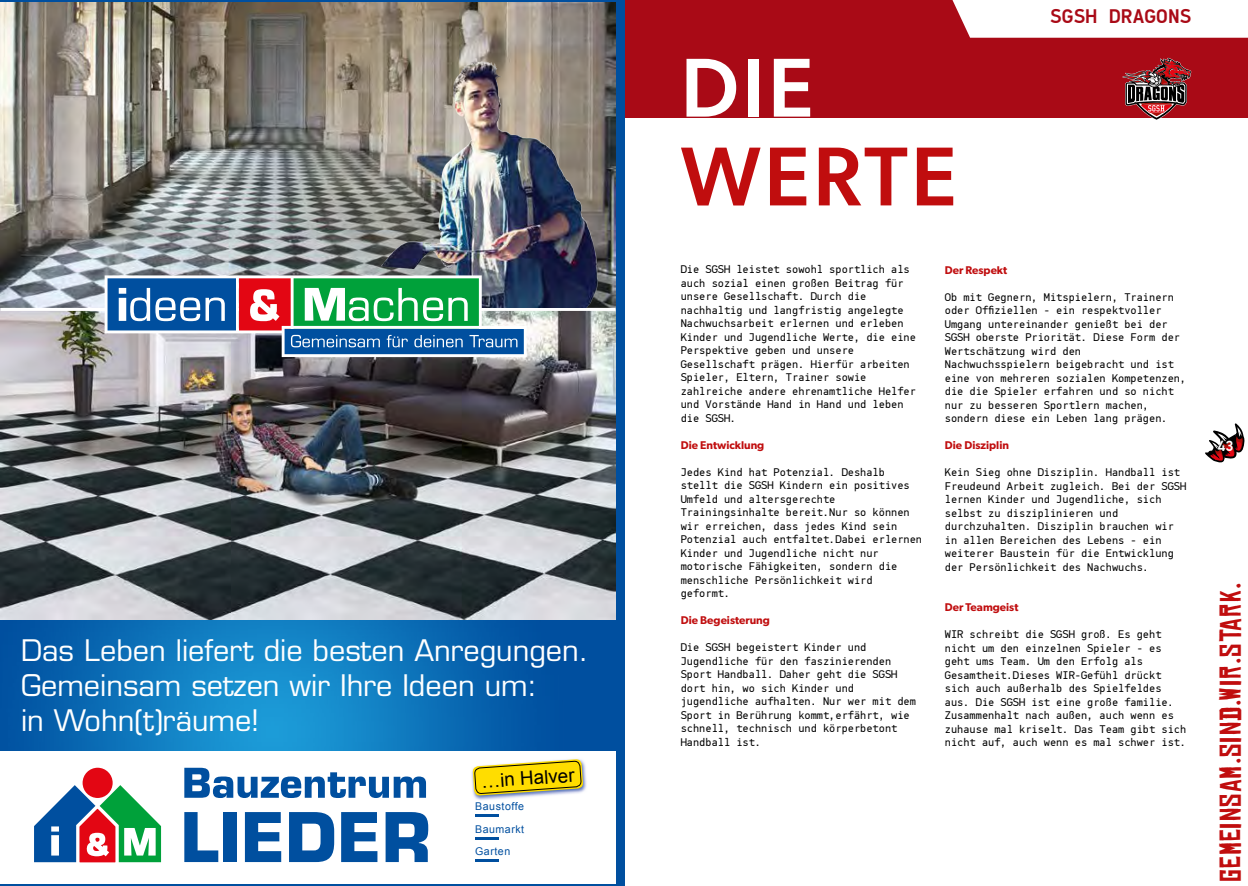
<style>
.page{position:relative;width:1248px;height:886px;background:#fff}
.page>*{position:absolute;margin:0;border:0;box-sizing:border-box;transform-origin:0 0}
.t1{font:500 83.75px "Gibson";letter-spacing:.04em;color:#c00d0e}
.t2{font:500 83.75px "Gibson";color:#fff}
.t3{font:29px/34.8px "Eurostile LT Std";color:#fff}
.t4{font:28.75px "Chinese Rocks Rg";letter-spacing:.04em;color:#c00d0e}
.t5{font:500 20px "PF Din Mono";letter-spacing:.04em;color:#a90a16}
.t6{font:19px "Arial";color:#000}
.t7{font:500 15px "PF Din Mono";color:#fff}
.t8{font:11.25px/13.5px "PF Din Mono";color:#000}
.t9{font:600 11.25px "Gibson";color:#c00d0e}
.t10{font:10.75px/22.6px "Arial";letter-spacing:.05em;color:#004f9f;text-align:justify}
</style>
<div class="page">
<div style="left:624px;top:0;width:623px;height:117px;background:#a90a16"></div>
<svg style="left:1205px;top:423px;width:39px;height:39px"></svg>
<img style="left:0;top:2px;width:616px;height:749px">
<hr style="left:1px;top:308px;width:614px;height:3px;background:#fff">
<img style="left:339px;top:29px;width:285px;height:279px">
<svg style="left:105px;top:275px;width:421px;height:82px"></svg>
<div style="left:83px;top:768px;width:30px;height:30px;background:#e30613;border-radius:50%"></div>
<svg style="left:34px;top:785px;width:127px;height:77px"></svg>
<svg style="left:184px;top:812px;width:34px;height:50px"></svg>
<div style="left:223px;top:812px;width:13px;height:50px;background:#004f9f"></div>
<svg style="left:245px;top:812px;width:36px;height:50px"></svg>
<svg style="left:289px;top:812px;width:45px;height:50px"></svg>
<svg style="left:341px;top:812px;width:36px;height:50px"></svg>
<svg style="left:385px;top:812px;width:43px;height:50px"></svg>
<svg style="left:184px;top:768px;width:242px;height:30px"></svg>
<img style="left:471px;top:761px;width:116px;height:39px">
<svg style="left:472px;top:759px;width:111px;height:37px;background:#e4ce35"></svg>
<hr style="left:475px;top:814px;width:23px;height:3px;background:#004f9f">
<hr style="left:475px;top:837px;width:23px;height:2px;background:#004f9f">
<hr style="left:475px;top:860px;width:23px;height:2px;background:#004f9f">
<div style="left:952px;top:0;width:295px;height:38px;background:#fff"></div>
<svg style="left:1122px;top:58px;width:69px;height:62px"></svg>
<h2 class="t3" style="left:21px;top:633px;width:569px">Das Leben liefert die besten Anregungen.<br>Gemeinsam setzen wir Ihre Ideen um:<br>in Wohn(t)räume!</h2>
<h3 class="t6" style="left:480px;top:769px;width:95px;rotate:-4deg">…in Halver</h3>
<p class="t10" style="left:475px;top:795px;width:50px">Baustoffe Baumarkt Garten</p>
<h1 class="t2" style="left:680px;top:37px;width:134px">DIE</h1>
<h1 class="t1" style="left:680px;top:126px;width:277px">WERTE</h1>
<h3 class="t5" style="left:1050px;top:-1px;width:142px">SGSH DRAGONS</h3>
<p class="t8" style="left:680px;top:262px;width:237px">Die SGSH leistet sowohl sportlich als auch sozial einen großen Beitrag für unsere Gesellschaft. Durch die nachhaltig und langfristig angelegte Nachwuchsarbeit erlernen und erleben Kinder und Jugendliche Werte, die eine Perspektive geben und unsere Gesellschaft prägen. Hierfür arbeiten Spieler, Eltern, Trainer sowie zahlreiche andere ehrenamtliche Helfer und Vorstände Hand in Hand und leben die SGSH.</p>
<p class="t9" style="left:680px;top:438px;width:85px">Die Entwicklung</p>
<p class="t8" style="left:680px;top:464px;width:243px">Jedes Kind hat Potenzial. Deshalb stellt die SGSH Kindern ein positives Umfeld und altersgerechte Trainingsinhalte bereit.Nur so können wir erreichen, dass jedes Kind sein Potenzial auch entfaltet.Dabei erlernen Kinder und Jugendliche nicht nur motorische Fähigkeiten, sondern die menschliche Persönlichkeit wird geformt.</p>
<p class="t9" style="left:680px;top:614px;width:91px">Die Begeisterung</p>
<p class="t8" style="left:680px;top:640px;width:237px">Die SGSH begeistert Kinder und<br>Jugendliche für den faszinierenden<br>Sport Handball. Daher geht die SGSH dort hin, wo sich Kinder und jugendliche aufhalten. Nur wer mit dem<br>Sport in Berührung kommt,erfährt, wie schnell, technisch und körperbetont<br>Handball ist.</p>
<p class="t9" style="left:944px;top:263px;width:64px">Der Respekt</p>
<p class="t8" style="left:944px;top:289px;width:243px">Ob mit Gegnern, Mitspielern, Trainern oder Offiziellen - ein respektvoller Umgang untereinander genießt bei der SGSH oberste Priorität. Diese Form der Wertschätzung wird den Nachwuchsspielern beigebracht und ist eine von mehreren sozialen Kompetenzen, die die Spieler erfahren und so nicht nur zu besseren Sportlern machen, sondern diese ein Leben lang prägen.</p>
<p class="t9" style="left:944px;top:439px;width:66px">Die Disziplin</p>
<p class="t8" style="left:944px;top:465px;width:243px">Kein Sieg ohne Disziplin. Handball ist Freudeund Arbeit zugleich. Bei der SGSH lernen Kinder und Jugendliche, sich selbst zu disziplinieren und durchzuhalten. Disziplin brauchen wir in allen Bereichen des Lebens - ein weiterer Baustein für die Entwicklung der Persönlichkeit des Nachwuchs.</p>
<p class="t9" style="left:944px;top:601px;width:75px">Der Teamgeist</p>
<p class="t8" style="left:944px;top:627px;width:243px">WIR schreibt die SGSH groß. Es geht nicht um den einzelnen Spieler - es geht ums Team. Um den Erfolg als Gesamtheit.Dieses WIR-Gefühl drückt sich auch außerhalb des Spielfeldes aus. Die SGSH ist eine große familie.<br>Zusammenhalt nach außen, auch wenn es zuhause mal kriselt. Das Team gibt sich nicht auf, auch wenn es mal schwer ist.</p>
<h3 class="t7" style="left:1217px;top:433px;width:18px">43</h3>
<h3 class="t4" style="left:1215px;top:882px;width:301px;rotate:-90deg">gemeinsam.sind.wir.stark.</h3>
</div>
